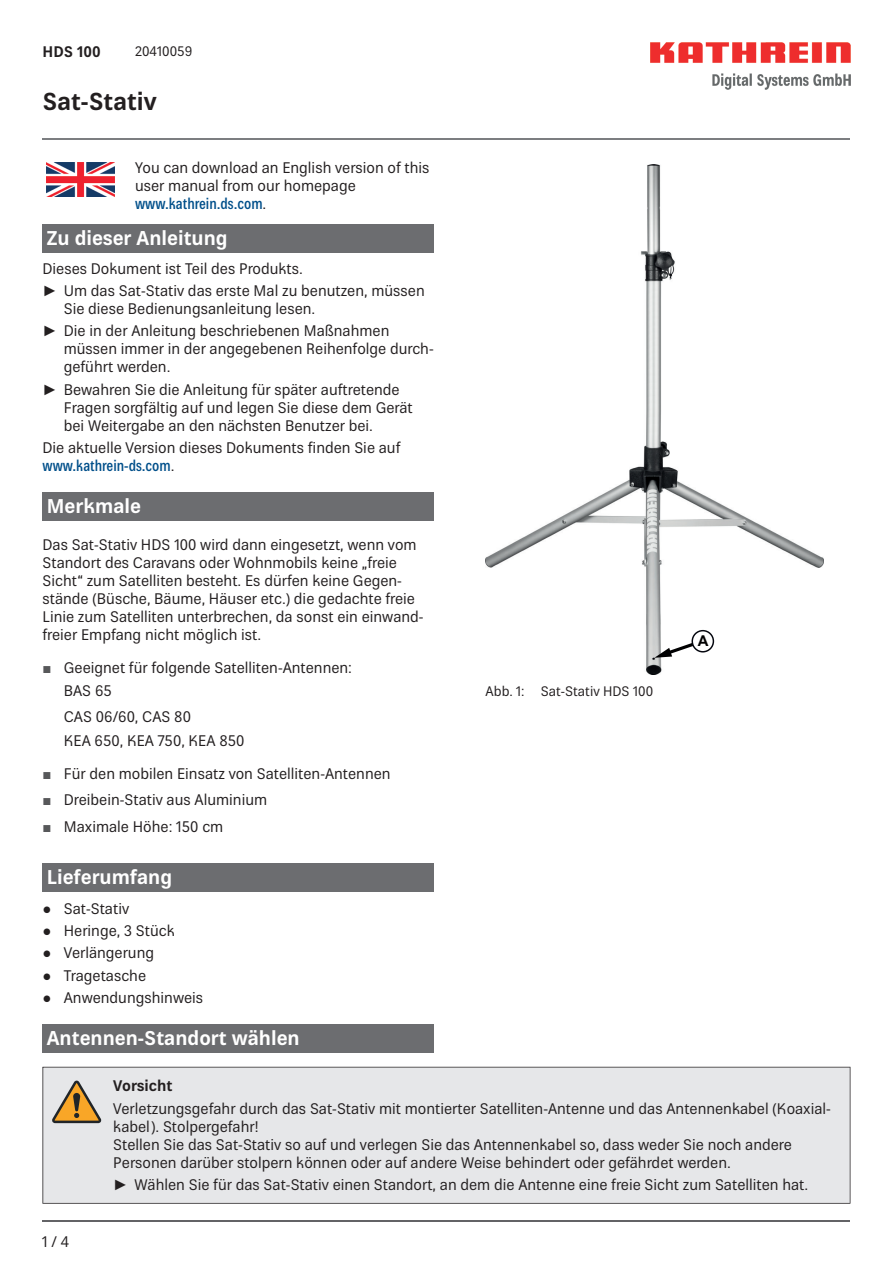
<style>
.page{position:relative;width:893px;height:1263px;background:#fff}
.page>*{position:absolute;margin:0;border:0;box-sizing:border-box;transform-origin:0 0}
.t1{font:700 24px "Kathrein 75";color:#231f20}
.t2{font:700 19.5px "Kathrein 75";color:#fff}
.t3{font:15px/18px "Kathrein 55";color:#231f20}
.t4{font:500 condensed 15px "Kathrein 67";color:#004f8a}
.t5{font:700 15px "Kathrein 75";color:#231f20}
.t6{font:700 14.85px "Arial";color:#000001}
.t7{font:13.5px "Kathrein 55";color:#231f20}
.s1{font-family:"Kathrein 55";font-weight:400;font-stretch:normal;color:#231f20}
.s2{font-family:"Arial"}
.s3{font-family:"Arial";color:#57585a}
.s4{font-family:"Times New Roman"}
</style>
<div class="page">
<hr style="left:43px;top:1220px;width:807px;height:1px;background:#636366">
<div style="left:43px;top:492px;width:391px;height:28px;background:#6c6d70"></div>
<div style="left:43px;top:863px;width:391px;height:28px;background:#6c6d70"></div>
<img style="left:486px;top:165px;width:337px;height:510px">
<svg style="left:654px;top:639px;width:47px;height:19px"></svg>
<div style="left:692px;top:631px;width:21px;height:21px;background:#fff;border-radius:50%"></div>
<div style="left:691px;top:630px;width:23px;height:22px;border:1px solid #05070f;border-radius:50%"></div>
<div style="left:43px;top:1024px;width:391px;height:28px;background:#6c6d70"></div>
<div style="left:43px;top:1067px;width:807px;height:136px;background:#e6e7e9"></div>
<img style="left:651px;top:43px;width:199px;height:46px">
<hr style="left:43px;top:138px;width:807px;height:2px;background:#7c7e81">
<img style="left:47px;top:163px;width:68px;height:33px">
<div style="left:43px;top:224px;width:391px;height:28px;background:#6c6d70"></div>
<p class="t5" style="left:43px;top:42px;width:60px">HDS 100</p>
<p class="t7" style="left:135px;top:42px;width:59px">20410059</p>
<h1 class="t1" style="left:43px;top:85px;width:116px">Sat-Stativ</h1>
<p class="t3" style="left:135px;top:159px;width:296px">You can download an English version of this user manual from our homepage</p>
<p class="t4" style="left:135px;top:194px;width:133px">www.kathrein.ds.com<span class="s1">.</span></p>
<h2 class="t2" style="left:47px;top:225px;width:182px">Zu dieser Anleitung</h2>
<p class="t3" style="left:43px;top:258px;width:384px;line-height:22.2px">Dieses Dokument ist Teil des Produkts.<br><span class="s2">►</span> Um das Sat-Stativ das erste Mal zu benutzen, müssen</p>
<p class="t3" style="left:43px;top:298px;width:348px;line-height:22.2px;text-indent:21px">Sie diese Bedienungsanleitung lesen.<br><span class="s2">►</span> Die in der Anleitung beschriebenen Maßnahmen</p>
<p class="t3" style="left:64px;top:340px;width:371px">müssen immer in der angegebenen Reihenfolge durch&shy;geführt werden.</p>
<p class="t3" style="left:64px;top:380px;width:351px;text-indent:-21px"><span class="s2">►</span> Bewahren Sie die Anleitung für später auftretende<br>Fragen sorgfältig auf und legen Sie diese dem Gerät bei Weitergabe an den nächsten Benutzer bei.</p>
<p class="t3" style="left:43px;top:439px;width:359px">Die aktuelle Version dieses Dokuments finden Sie auf</p>
<p class="t4" style="left:43px;top:455px;width:133px">www.kathrein-ds.com<span class="s1">.</span></p>
<h2 class="t2" style="left:47px;top:493px;width:96px">Merkmale</h2>
<p class="t3" style="left:43px;top:536px;width:383px">Das Sat-Stativ HDS 100 wird dann eingesetzt, wenn vom Standort des Caravans oder Wohnmobils keine „freie Sicht“ zum Satelliten besteht. Es dürfen keine Gegen&shy;stände (Büsche, Bäume, Häuser etc.) die gedachte freie Linie zum Satelliten unterbrechen, da sonst ein einwand&shy;freier Empfang nicht möglich ist.</p>
<p class="t3" style="left:64px;top:656px;width:290px;line-height:23.4px;text-indent:-21px"><span class="s3">■</span> Geeignet für folgende Satelliten-Antennen:<br>BAS 65</p>
<p class="t3" style="left:64px;top:705px;width:182px;line-height:23.7px">CAS 06/60, CAS 80<br>KEA 650, KEA 750, KEA 850</p>
<p class="t3" style="left:43px;top:764px;width:350px"><span class="s3">■</span> Für den mobilen Einsatz von Satelliten-Antennen</p>
<p class="t3" style="left:43px;top:791px;width:226px"><span class="s3">■</span> Dreibein-Stativ aus Aluminium</p>
<p class="t3" style="left:43px;top:817px;width:182px"><span class="s3">■</span> Maximale Höhe: 150 cm</p>
<h2 class="t2" style="left:47px;top:864px;width:127px">Lieferumfang</h2>
<p class="t3" style="left:43px;top:899px;width:88px"><span class="s4">●</span> Sat-Stativ</p>
<p class="t3" style="left:43px;top:922px;width:134px"><span class="s4">●</span> Heringe, 3 Stück</p>
<p class="t3" style="left:43px;top:944px;width:113px"><span class="s4">●</span> Verlängerung</p>
<p class="t3" style="left:43px;top:966px;width:105px"><span class="s4">●</span> Tragetasche</p>
<p class="t3" style="left:43px;top:988px;width:162px"><span class="s4">●</span> Anwendungshinweis</p>
<p class="t7" style="left:486px;top:682px;width:169px">Abb. 1: Sat-Stativ HDS 100</p>
<p class="t6" style="left:698px;top:631px;width:12px">A</p>
<h2 class="t2" style="left:47px;top:1025px;width:255px">Antennen-Standort wählen</h2>
<p class="t5" style="left:113px;top:1075px;width:61px">Vorsicht</p>
<p class="t3" style="left:113px;top:1099px;width:719px">Verletzungsgefahr durch das Sat-Stativ mit montierter Satelliten-Antenne und das Antennenkabel (Koaxial&shy;kabel). Stolpergefahr!<br>Stellen Sie das Sat-Stativ so auf und verlegen Sie das Antennenkabel so, dass weder Sie noch andere Personen darüber stolpern können oder auf andere Weise behindert oder gefährdet werden.</p>
<p class="t3" style="left:113px;top:1175px;width:696px"><span class="s2">►</span> Wählen Sie für das Sat-Stativ einen Standort, an dem die Antenne eine freie Sicht zum Satelliten hat.</p>
<p class="t3" style="left:42px;top:1233px;width:29px">1 / 4</p>
</div>
